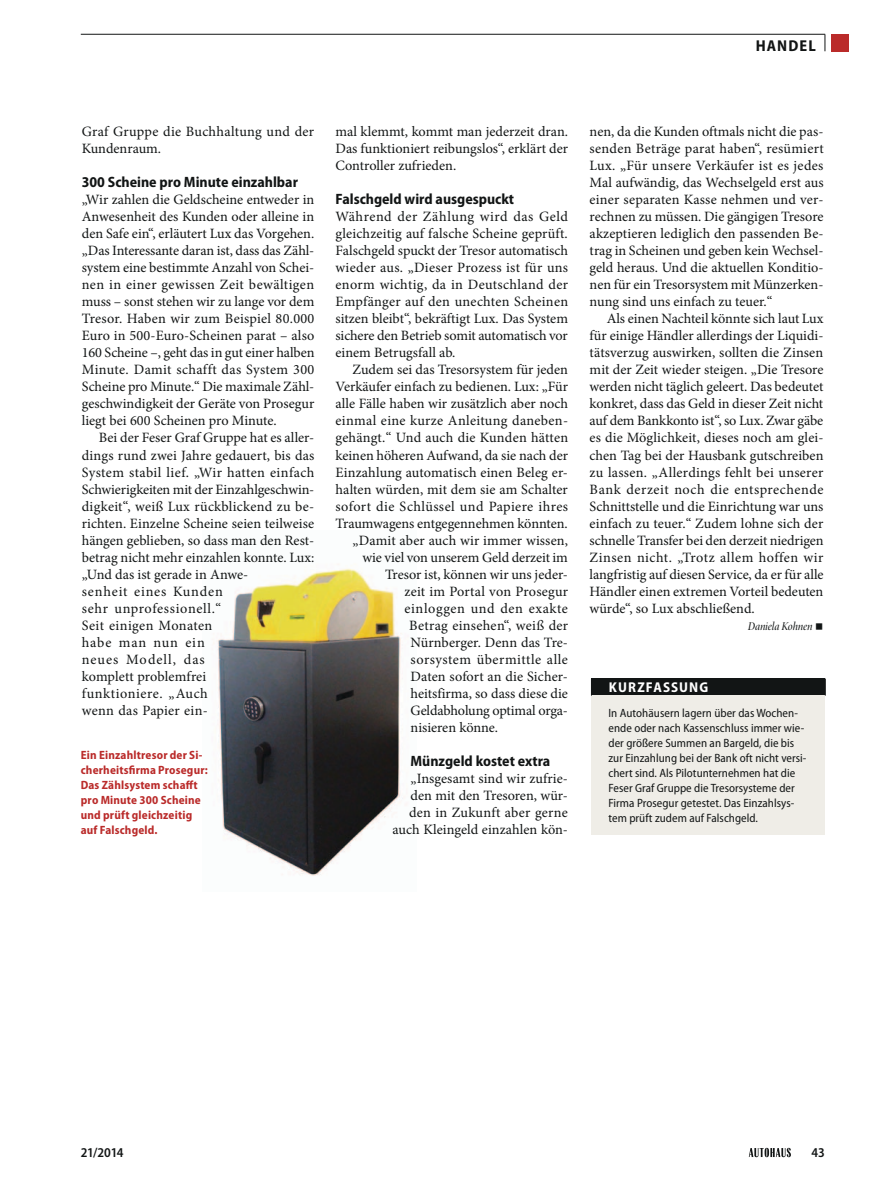
<style>
.page{position:relative;width:893px;height:1187px;background:#fff}
.page>*{position:absolute;margin:0;border:0;box-sizing:border-box;transform-origin:0 0}
.Rubrik_x{font:700 semi-condensed 15.75px "Myriad Pro";letter-spacing:.075em;color:#121515}
.Zwischenüberschrift{font:700 semi-condensed 15px "Myriad Pro";color:#121515}
.Grundtext_Einzug{font:14.25px/17px "Minion Pro";letter-spacing:.005em;color:#121515;text-align:justify}
.Grundtext_x{font:14.25px/17px "Minion Pro";color:#121515;text-align:justify}
.Grundtext_Einzug-2{font:14.25px "Minion Pro";letter-spacing:-.015em;color:#121515}
.Grundtext_Einzug-3{font:14.25px "Minion Pro";letter-spacing:.035em;color:#121515}
.Grundtext_Einzug-4{font:14.25px "Minion Pro";letter-spacing:.04em;color:#121515}
.Box_Überschrift_Balk{font:700 semi-condensed 14.25px "Myriad Pro";letter-spacing:.075em;color:#fff}
.NoXML_Pagina{font:600 semi-condensed 13.5px "Myriad Pro";letter-spacing:-.025em;color:#121515}
.Grundtext_Box_Standa{font:semi-condensed 12px/15px "Myriad Pro";letter-spacing:.005em;color:#121515}
.Bildunterschrift_Rot{font:700 semi-condensed 12px/15px "Myriad Pro";letter-spacing:.015em;color:#ba2b2a}
.Grundtext_x-2{font:12px "Minion Pro Medium Cn It Disp";letter-spacing:-.005em;color:#121515}
.s1{font-family:"Minion Pro";font-size:21.75px}
</style>
<div class="page">
<img style="left:213px;top:564px;width:190px;height:312px">
<div style="left:591px;top:678px;width:234px;height:17px;background:#121515"></div>
<div style="left:591px;top:695px;width:234px;height:140px;background:#efede7"></div>
<svg style="left:825px;top:678px;width:1px;height:17px"></svg>
<div style="left:832px;top:34px;width:17px;height:17px;background:#ba2b2a"></div>
<hr style="left:81px;top:34px;width:744px;height:1px;background:#121515">
<svg style="left:825px;top:34px;width:1px;height:17px"></svg>
<svg style="left:749px;top:1147px;width:42px;height:10px"></svg>
<p class="Rubrik_x" style="left:756px;top:37px;width:62px">HANDEL</p>
<p class="Grundtext_Einzug" style="left:82px;top:123px;width:234px">Graf Gruppe die Buchhaltung und der<br>Kundenraum.</p>
<p class="Zwischenüberschrift" style="left:82px;top:174px;width:218px">300 Scheine pro Minute einzahlbar</p>
<p class="Grundtext_x" style="left:82px;top:191px;width:234px">„Wir zahlen die Geldscheine entweder in Anwesenheit des Kunden oder alleine in den Safe ein“, erläutert Lux das Vorgehen. „Das Interessante daran ist, dass das Zähl&shy;system eine bestimmte Anzahl von Schei&shy;nen in einer gewissen Zeit bewältigen muss – sonst stehen wir zu lange vor dem Tresor. Haben wir zum Beispiel 80.000<br>Euro in 500-Euro-Scheinen parat – also 160 Scheine –, geht das in gut einer halben Minute. Damit schafft das System 300<br>Scheine pro Minute.“ Die maximale Zähl&shy;geschwindigkeit der Geräte von Prosegur liegt bei 600 Scheinen pro Minute.</p>
<p class="Grundtext_Einzug" style="left:82px;top:429px;width:234px;text-align:left;text-indent:17px">Bei der Feser Graf Gruppe hat es aller&shy;dings rund zwei Jahre gedauert, bis das<br>System stabil lief. „Wir hatten einfach<br>Schwierigkeiten mit der Einzahlgeschwin&shy;digkeit“, weiß Lux rückblickend zu be&shy;richten. Einzelne Scheine seien teilweise hängen geblieben, so dass man den Rest&shy;betrag nicht mehr einzahlen konnte. Lux: „Und das ist gerade in Anwe-<br>senheit eines Kunden<br>sehr unprofessionell.“<br>Seit einigen Monaten<br>habe man nun ein<br>neues Modell, das<br>komplett problemfrei<br>funktioniere. „Auch<br>wenn das Papier ein-</p>
<p class="Bildunterschrift_Rot" style="left:81px;top:747px;width:129px">Ein Einzahltresor der Si&shy;cherheitsfirma Prosegur:<br>Das Zählsystem schafft pro Minute 300 Scheine und prüft gleichzeitig auf Falschgeld.</p>
<p class="Grundtext_Einzug" style="left:336px;top:123px;width:234px">mal klemmt, kommt man jederzeit dran.<br>Das funktioniert reibungslos“, erklärt der Controller zufrieden.</p>
<p class="Zwischenüberschrift" style="left:336px;top:191px;width:180px">Falschgeld wird ausgespuckt</p>
<p class="Grundtext_x" style="left:336px;top:208px;width:234px">Während der Zählung wird das Geld gleichzeitig auf falsche Scheine geprüft.<br>Falschgeld spuckt der Tresor automatisch wieder aus. „Dieser Prozess ist für uns enorm wichtig, da in Deutschland der Empfänger auf den unechten Scheinen sitzen bleibt“, bekräftigt Lux. Das System sichere den Betrieb somit automatisch vor einem Betrugsfall ab.</p>
<p class="Grundtext_Einzug" style="left:336px;top:361px;width:234px;text-indent:17px">Zudem sei das Tresorsystem für jeden Verkäufer einfach zu bedienen. Lux: „Für alle Fälle haben wir zusätzlich aber noch einmal eine kurze Anleitung daneben&shy;gehängt.“ Und auch die Kunden hätten keinen höheren Aufwand, da sie nach der Einzahlung automatisch einen Beleg er&shy;halten würden, mit dem sie am Schalter sofort die Schlüssel und Papiere ihres Traumwagens entgegennehmen könnten.</p>
<p class="Grundtext_Einzug" style="left:353px;top:531px;width:217px">„Damit aber auch wir immer wissen,</p>
<p class="Grundtext_Einzug" style="left:363px;top:548px;width:207px">wie viel von unserem Geld derzeit im</p>
<p class="Grundtext_Einzug" style="left:385px;top:565px;width:185px">Tresor ist, können wir uns jeder-</p>
<p class="Grundtext_Einzug" style="left:405px;top:582px;width:165px">zeit im Portal von Prosegur</p>
<p class="Grundtext_Einzug-4" style="left:405px;top:598px;width:165px">einloggen und den exakte</p>
<p class="Grundtext_Einzug" style="left:409px;top:616px;width:161px">Betrag einsehen“, weiß der</p>
<p class="Grundtext_Einzug" style="left:411px;top:633px;width:159px">Nürnberger. Denn das Tre-</p>
<p class="Grundtext_Einzug-3" style="left:411px;top:649px;width:159px">sorsystem übermittle alle</p>
<p class="Grundtext_Einzug" style="left:411px;top:667px;width:159px">Daten sofort an die Sicher-</p>
<p class="Grundtext_Einzug" style="left:411px;top:684px;width:159px">heitsfirma, so dass diese die</p>
<p class="Grundtext_Einzug-2" style="left:411px;top:700px;width:159px">Geldabholung optimal orga-</p>
<p class="Grundtext_Einzug" style="left:411px;top:718px;width:89px">nisieren könne.</p>
<p class="Zwischenüberschrift" style="left:411px;top:752px;width:141px">Münzgeld kostet extra</p>
<p class="Grundtext_x" style="left:393px;top:769px;width:177px;text-align:right">„Insgesamt sind wir zufrie&shy;den mit den Tresoren, wür&shy;den in Zukunft aber gerne auch Kleingeld einzahlen kön-</p>
<p class="Grundtext_x" style="left:590px;top:123px;width:236px">nen, da die Kunden oftmals nicht die pas&shy;senden Beträge parat haben“, resümiert Lux. „Für unsere Verkäufer ist es jedes Mal aufwändig, das Wechselgeld erst aus einer separaten Kasse nehmen und ver&shy;rechnen zu müssen. Die gängigen Tresore akzeptieren lediglich den passenden Be&shy;trag in Scheinen und geben kein Wechsel&shy;geld heraus. Und die aktuellen Konditio&shy;nen für ein Tresorsystem mit Münzerken&shy;nung sind uns einfach zu teuer.“</p>
<p class="Grundtext_Einzug" style="left:590px;top:310px;width:236px;text-indent:17px">Als einen Nachteil könnte sich laut Lux für einige Händler allerdings der Liquidi&shy;tätsverzug auswirken, sollten die Zinsen mit der Zeit wieder steigen. „Die Tresore werden nicht täglich geleert. Das bedeutet konkret, dass das Geld in dieser Zeit nicht auf dem Bankkonto ist“, so Lux. Zwar gäbe es die Möglichkeit, dieses noch am glei&shy;chen Tag bei der Hausbank gutschreiben zu lassen. „Allerdings fehlt bei unserer Bank derzeit noch die entsprechende Schnittstelle und die Einrichtung war uns einfach zu teuer.“ Zudem lohne sich der schnelle Transfer bei den derzeit niedrigen Zinsen nicht. „Trotz allem hoffen wir langfristig auf diesen Service, da er für alle Händler einen extremen Vorteil bedeuten würde“, so Lux abschließend.</p>
<p class="Grundtext_x-2" style="left:748px;top:618px;width:77px">Daniela Kohnen <span class="s1">■</span></p>
<p class="Box_Überschrift_Balk" style="left:609px;top:679px;width:101px">KURZFASSUNG</p>
<p class="Grundtext_Box_Standa" style="left:608px;top:706px;width:200px">In Autohäusern lagern über das Wochen&shy;ende oder nach Kassenschluss immer wie&shy;der größere Summen an Bargeld, die bis zur Einzahlung bei der Bank oft nicht versi&shy;chert sind. Als Pilotunternehmen hat die Feser Graf Gruppe die Tresorsysteme der Firma Prosegur getestet. Das Einzahlsys&shy;tem prüft zudem auf Falschgeld.</p>
<p class="NoXML_Pagina" style="left:81px;top:1144px;width:44px">21/2014</p>
<p class="NoXML_Pagina" style="left:812px;top:1144px;width:15px">43</p>
</div>
